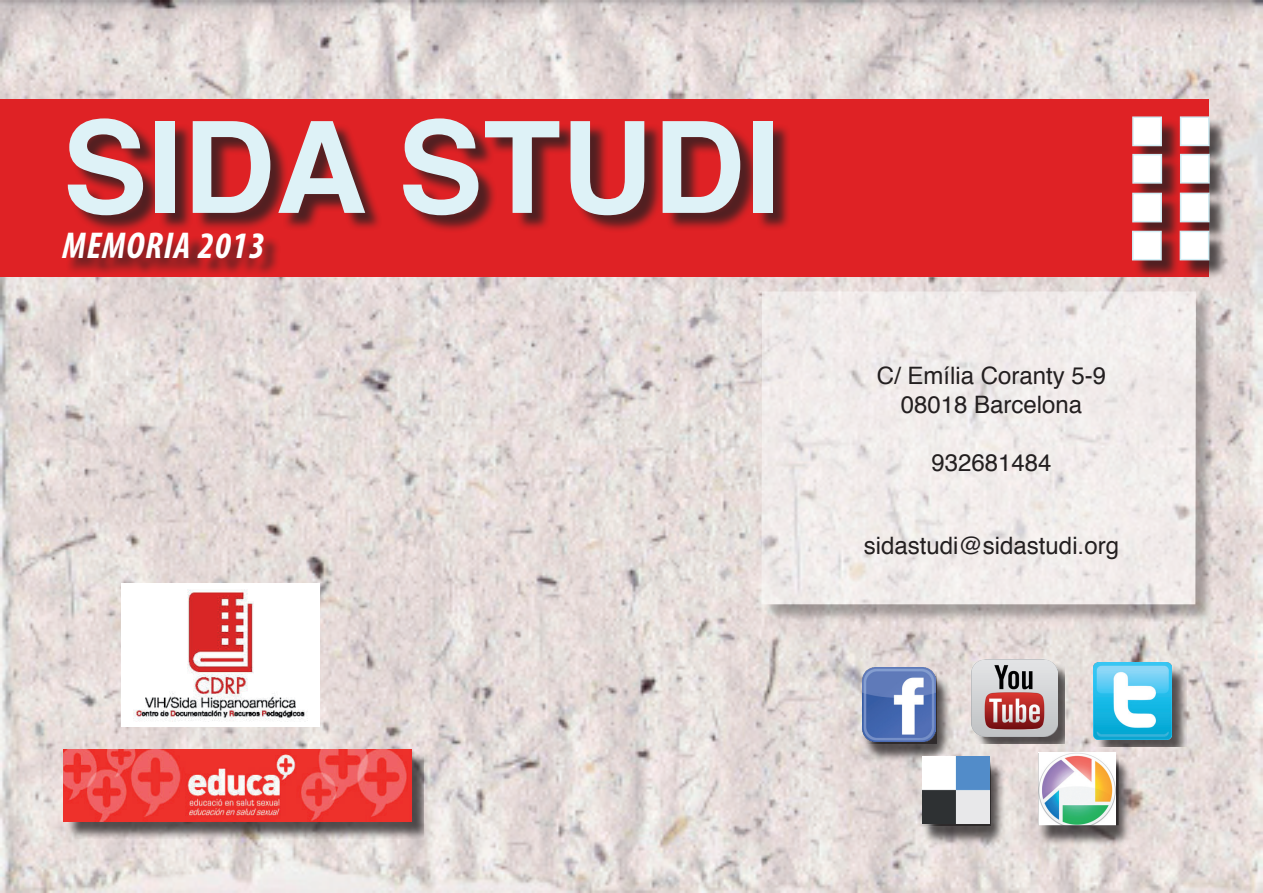
<style>
.page{position:relative;width:1263px;height:893px;background:#fff}
.page>*{position:absolute;margin:0;border:0;box-sizing:border-box;transform-origin:0 0}
.t1{font:700 127.5px "Helvetica";color:#def2f7}
.t2{font:italic 700 condensed 37.5px "Myriad Pro";letter-spacing:.025em;color:#fff}
.t3{font:24px/28.8px "Helvetica";color:#231f20;text-align:center}
</style>
<div class="page">
<img style="left:0;top:0;width:1263px;height:893px">
<div style="left:0;top:99px;width:1209px;height:177px;background:#df2225"></div>
<div style="left:64px;top:121px;width:726px;height:156px;background:#231f20;opacity:.75"></div>
<div style="left:1182px;top:119px;width:46px;height:46px;background:#231f20;opacity:.75"></div>
<div style="left:1180px;top:116px;width:29px;height:30px;background:#fff;border:2px solid #d1edf4"></div>
<div style="left:1182px;top:156px;width:47px;height:47px;background:#231f20;opacity:.75"></div>
<div style="left:1180px;top:154px;width:30px;height:30px;background:#fff;border:2px solid #d1edf4"></div>
<div style="left:1182px;top:195px;width:46px;height:46px;background:#231f20;opacity:.75"></div>
<div style="left:1180px;top:193px;width:29px;height:29px;background:#fff;border:2px solid #d1edf4"></div>
<div style="left:1182px;top:233px;width:46px;height:46px;background:#231f20;opacity:.75"></div>
<div style="left:1180px;top:231px;width:29px;height:29px;background:#fff;border:2px solid #d1edf4"></div>
<div style="left:1134px;top:119px;width:47px;height:46px;background:#231f20;opacity:.75"></div>
<div style="left:1132px;top:116px;width:30px;height:30px;background:#fff;border:2px solid #d1edf4"></div>
<div style="left:1134px;top:156px;width:47px;height:47px;background:#231f20;opacity:.75"></div>
<div style="left:1132px;top:154px;width:30px;height:30px;background:#fff;border:2px solid #d1edf4"></div>
<div style="left:1134px;top:195px;width:47px;height:46px;background:#231f20;opacity:.75"></div>
<div style="left:1132px;top:193px;width:30px;height:29px;background:#fff;border:2px solid #d1edf4"></div>
<div style="left:1134px;top:233px;width:47px;height:46px;background:#231f20;opacity:.75"></div>
<div style="left:1132px;top:231px;width:30px;height:29px;background:#fff;border:2px solid #d1edf4"></div>
<div style="left:862px;top:672px;width:90px;height:91px;background:#231f20;opacity:.75"></div>
<div style="left:864px;top:670px;width:73px;height:73px;background:#231f20;opacity:.75"></div>
<img style="left:863px;top:668px;width:73px;height:74px">
<div style="left:1096px;top:665px;width:91px;height:81px;background:#231f20;opacity:.75"></div>
<img style="left:1093px;top:663px;width:78px;height:77px">
<div style="left:921px;top:761px;width:85px;height:84px;background:#231f20;opacity:.75"></div>
<div style="left:925px;top:759px;width:66px;height:66px;background:#231f20;opacity:.75"></div>
<img style="left:922px;top:757px;width:68px;height:67px">
<div style="left:1037px;top:758px;width:94px;height:88px;background:#231f20;opacity:.75"></div>
<div style="left:1041px;top:755px;width:77px;height:70px;background:#231f20;opacity:.75"></div>
<div style="left:1038px;top:753px;width:78px;height:72px;background:#231f20;opacity:.75"></div>
<div style="left:974px;top:662px;width:90px;height:81px;background:#231f20;opacity:.75"></div>
<img style="left:972px;top:660px;width:85px;height:77px">
<div style="left:66px;top:752px;width:357px;height:87px;background:#231f20;opacity:.75"></div>
<img style="left:63px;top:750px;width:349px;height:72px">
<img style="left:122px;top:583px;width:198px;height:143px">
<div style="left:764px;top:294px;width:451px;height:329px;background:#231f20;opacity:.75"></div>
<svg style="left:761px;top:291px;width:435px;height:313px;fill:#f1eceb"></svg>
<h1 class="t1" style="left:63px;top:65px;width:719px">SIDA STUDI</h1>
<h2 class="t2" style="left:63px;top:222px;width:204px">MEMORIA 2013</h2>
<p class="t3" style="left:877px;top:362px;width:231px">C/ Emília Coranty 5-9<br>08018 Barcelona</p>
<p class="t3" style="left:931px;top:449px;width:122px">932681484</p>
<p class="t3" style="left:864px;top:531px;width:257px">sidastudi@sidastudi.org</p>
</div>
